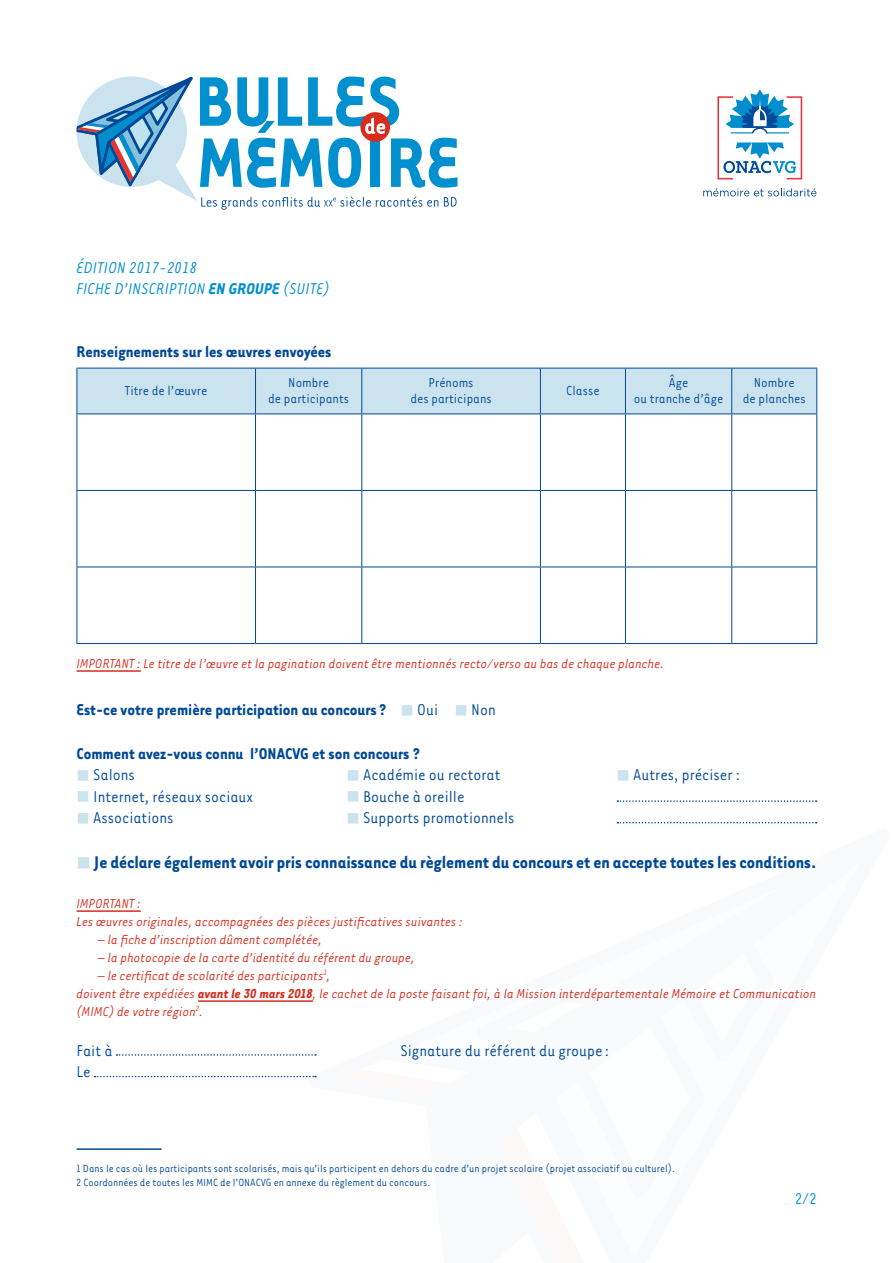
<style>
.page{position:relative;width:893px;height:1263px;background:#fff}
.page>*{position:absolute;margin:0;border:0;box-sizing:border-box;transform-origin:0 0}
.t1{font:700 19.5px "Tarzana Nar OT";color:#014997}
.t2{font:18px "Tarzana Nar OT";color:#014997}
.t3{font:700 18px "Tarzana Nar OT";color:#014997}
.t4{font:italic 18px/21.6px "Tarzana Nar OT";color:#008fcf}
.t5{font:18px "Tarzana Nar OT";color:#008fcf}
.t6{font:italic 15px/18px "Tarzana Nar OT";color:#d62d1e}
.t7{font:15px/16.5px "Tarzana Nar OT";color:#014997;text-align:center}
.t8{font:12px/14.4px "Tarzana Nar OT";color:#014997}
.s1{font-weight:700}
.s2{color:#cae3ee}
.s3{font-weight:400}
</style>
<div class="page">
<hr style="left:77px;top:670px;width:64px;height:2px;background:#d62d1e">
<hr style="left:77px;top:910px;width:64px;height:2px;background:#d62d1e">
<hr style="left:198px;top:1000px;width:115px;height:2px;background:#d62d1e">
<div style="left:78px;top:369px;width:738px;height:44px;background:#cae3ee"></div>
<hr style="left:77px;top:368px;width:178px;height:1px;background:#014997">
<hr style="left:77px;top:368px;width:1px;height:45px;background:#014997">
<hr style="left:255px;top:368px;width:107px;height:1px;background:#014997">
<hr style="left:255px;top:368px;width:1px;height:45px;background:#014997">
<hr style="left:362px;top:368px;width:178px;height:1px;background:#014997">
<hr style="left:361px;top:368px;width:1px;height:45px;background:#014997">
<hr style="left:540px;top:368px;width:85px;height:1px;background:#014997">
<hr style="left:540px;top:368px;width:1px;height:45px;background:#014997">
<hr style="left:625px;top:368px;width:107px;height:1px;background:#014997">
<hr style="left:625px;top:368px;width:1px;height:45px;background:#014997">
<hr style="left:732px;top:368px;width:85px;height:1px;background:#014997">
<hr style="left:731px;top:368px;width:1px;height:45px;background:#014997">
<hr style="left:816px;top:368px;width:1px;height:45px;background:#014997">
<hr style="left:77px;top:413px;width:178px;height:1px;background:#014997">
<hr style="left:77px;top:414px;width:1px;height:76px;background:#014997">
<hr style="left:255px;top:413px;width:107px;height:1px;background:#014997">
<hr style="left:255px;top:414px;width:1px;height:76px;background:#014997">
<hr style="left:362px;top:413px;width:178px;height:1px;background:#014997">
<hr style="left:361px;top:414px;width:1px;height:76px;background:#014997">
<hr style="left:540px;top:413px;width:85px;height:1px;background:#014997">
<hr style="left:540px;top:414px;width:1px;height:76px;background:#014997">
<hr style="left:625px;top:413px;width:107px;height:1px;background:#014997">
<hr style="left:625px;top:414px;width:1px;height:76px;background:#014997">
<hr style="left:732px;top:413px;width:85px;height:1px;background:#014997">
<hr style="left:731px;top:414px;width:1px;height:76px;background:#014997">
<hr style="left:816px;top:414px;width:1px;height:76px;background:#014997">
<hr style="left:77px;top:490px;width:178px;height:1px;background:#014997">
<hr style="left:77px;top:491px;width:1px;height:76px;background:#014997">
<hr style="left:255px;top:490px;width:107px;height:1px;background:#014997">
<hr style="left:255px;top:491px;width:1px;height:76px;background:#014997">
<hr style="left:362px;top:490px;width:178px;height:1px;background:#014997">
<hr style="left:361px;top:491px;width:1px;height:76px;background:#014997">
<hr style="left:540px;top:490px;width:85px;height:1px;background:#014997">
<hr style="left:540px;top:491px;width:1px;height:76px;background:#014997">
<hr style="left:625px;top:490px;width:107px;height:1px;background:#014997">
<hr style="left:625px;top:491px;width:1px;height:76px;background:#014997">
<hr style="left:732px;top:490px;width:85px;height:1px;background:#014997">
<hr style="left:731px;top:491px;width:1px;height:76px;background:#014997">
<hr style="left:816px;top:491px;width:1px;height:76px;background:#014997">
<hr style="left:77px;top:567px;width:178px;height:1px;background:#014997">
<hr style="left:77px;top:567px;width:1px;height:76px;background:#014997">
<hr style="left:255px;top:567px;width:107px;height:1px;background:#014997">
<hr style="left:255px;top:567px;width:1px;height:76px;background:#014997">
<hr style="left:362px;top:567px;width:178px;height:1px;background:#014997">
<hr style="left:361px;top:567px;width:1px;height:76px;background:#014997">
<hr style="left:540px;top:567px;width:85px;height:1px;background:#014997">
<hr style="left:540px;top:567px;width:1px;height:76px;background:#014997">
<hr style="left:625px;top:567px;width:107px;height:1px;background:#014997">
<hr style="left:625px;top:567px;width:1px;height:76px;background:#014997">
<hr style="left:732px;top:567px;width:85px;height:1px;background:#014997">
<hr style="left:731px;top:567px;width:1px;height:76px;background:#014997">
<hr style="left:816px;top:567px;width:1px;height:76px;background:#014997">
<hr style="left:77px;top:643px;width:178px;height:1px;background:#014997">
<hr style="left:255px;top:643px;width:107px;height:1px;background:#014997">
<hr style="left:362px;top:643px;width:178px;height:1px;background:#014997">
<hr style="left:540px;top:643px;width:85px;height:1px;background:#014997">
<hr style="left:625px;top:643px;width:107px;height:1px;background:#014997">
<hr style="left:732px;top:643px;width:85px;height:1px;background:#014997">
<svg style="left:617px;top:800px;width:200px;height:2px"></svg>
<svg style="left:617px;top:822px;width:200px;height:1px"></svg>
<svg style="left:117px;top:1054px;width:199px;height:2px"></svg>
<svg style="left:95px;top:1076px;width:221px;height:1px"></svg>
<hr style="left:77px;top:1148px;width:85px;height:2px;background:#014997">
<svg style="left:77px;top:77px;width:381px;height:133px"></svg>
<svg style="left:717px;top:90px;width:85px;height:89px"></svg>
<svg style="left:703px;top:188px;width:113px;height:8px"></svg>
<p class="t4" style="left:77px;top:256px;width:255px">ÉDITION 2017-2018<br>FICHE D’INSCRIPTION <span class="s1">EN GROUPE</span> (SUITE)</p>
<p class="t3" style="left:77px;top:341px;width:256px">Renseignements sur les œuvres envoyées</p>
<p class="t7" style="left:125px;top:382px;width:84px">Titre de l’œuvre</p>
<p class="t7" style="left:268px;top:373px;width:83px">Nombre<br>de participants</p>
<p class="t7" style="left:410px;top:373px;width:83px">Prénoms<br>des participans</p>
<p class="t7" style="left:566px;top:382px;width:35px">Classe</p>
<p class="t7" style="left:634px;top:373px;width:91px">Âge<br>ou tranche d’âge</p>
<p class="t7" style="left:743px;top:373px;width:65px">Nombre<br>de planches</p>
<p class="t6" style="left:77px;top:654px;width:589px">IMPORTANT : Le titre de l’œuvre et la pagination doivent être mentionnés recto/verso au bas de chaque planche.</p>
<p class="t3" style="left:77px;top:699px;width:421px">Est-ce votre première participation au concours? <span class="s2">■</span> <span class="s3">Oui</span> <span class="s2">■</span> <span class="s3">Non</span></p>
<p class="t3" style="left:77px;top:742px;width:345px">Comment avez-vous connu l’ONACVG et son concours ?</p>
<p class="t2" style="left:77px;top:764px;width:60px"><span class="s2">■</span> Salons</p>
<p class="t2" style="left:347px;top:764px;width:155px"><span class="s2">■</span> Académie ou rectorat</p>
<p class="t2" style="left:617px;top:764px;width:125px"><span class="s2">■</span> Autres, préciser :</p>
<p class="t2" style="left:77px;top:786px;width:178px"><span class="s2">■</span> Internet, réseaux sociaux</p>
<p class="t2" style="left:347px;top:786px;width:119px"><span class="s2">■</span> Bouche à oreille</p>
<p class="t2" style="left:77px;top:807px;width:99px"><span class="s2">■</span> Associations</p>
<p class="t2" style="left:347px;top:807px;width:170px"><span class="s2">■</span> Supports promotionnels</p>
<h1 class="t1" style="left:77px;top:850px;width:741px"><span class="s2">■</span> Je déclare également avoir pris connaissance du règlement du concours et en accepte toutes les conditions.</h1>
<p class="t6" style="left:77px;top:894px;width:388px">IMPORTANT :<br>Les œuvres originales, accompagnées des pièces justificatives suivantes :</p>
<p class="t6" style="left:98px;top:930px;width:226px">– la fiche d’inscription dûment complétée,</p>
<p class="t6" style="left:98px;top:948px;width:319px">– la photocopie de la carte d’identité du référent du groupe,</p>
<p class="t6" style="left:77px;top:966px;width:741px;text-indent:21px">– le certificat de scolarité des participants<sup>1</sup>,<br>doivent être expédiées <span class="s1">avant le 30 mars 2018</span>, le cachet de la poste faisant foi, à la Mission interdépartementale Mémoire et Communication (MIMC) de votre région<sup>2</sup>.</p>
<p class="t2" style="left:77px;top:1039px;width:38px">Fait à</p>
<p class="t2" style="left:401px;top:1039px;width:210px">Signature du référent du groupe :</p>
<p class="t2" style="left:77px;top:1061px;width:16px">Le</p>
<p class="t8" style="left:77px;top:1161px;width:600px">1 Dans le cas où les participants sont scolarisés, mais qu’ils participent en dehors du cadre d’un projet scolaire (projet associatif ou culturel).<br>2 Coordonnées de toutes les MIMC de l’ONACVG en annexe du règlement du concours.</p>
<p class="t5" style="left:795px;top:1187px;width:23px">2/2</p>
</div>
